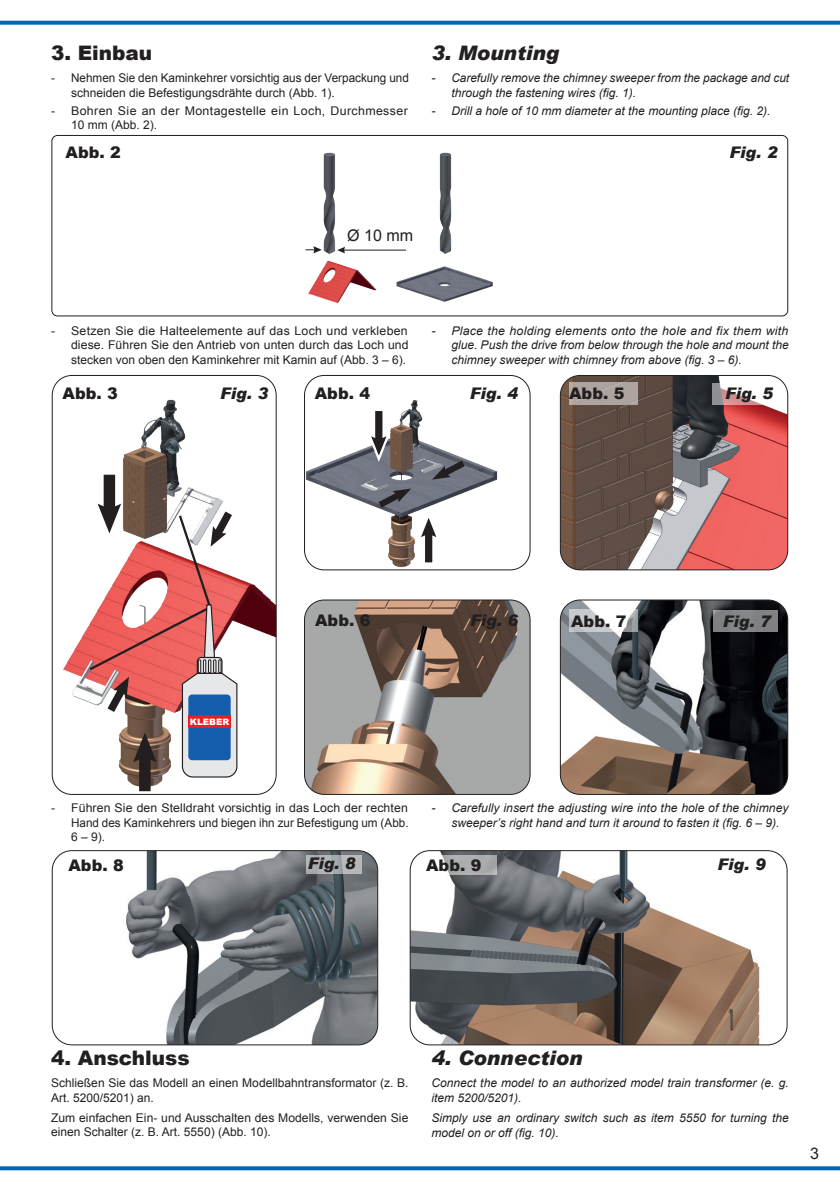
<style>
.page{position:relative;width:840px;height:1191px;background:#fff}
.page>*{position:absolute;margin:0;border:0;box-sizing:border-box;transform-origin:0 0}
.t1{font:italic 900 20px "Arial";color:#231f20}
.t2{font:900 20px "Arial";color:#231f20}
.t3{font:900 16px "Arial";letter-spacing:.005em;color:#231f20}
.t4{font:italic 900 16px "Arial";color:#231f20}
.t5{font:16px "Arial";color:#231f20}
.t6{font:italic 12px/14.4px "Arial";color:#231f20}
.t7{font:12px/14.4px "Arial";color:#231f20}
.t8{font:12px/14.4px "Arial";letter-spacing:.03em;color:#231f20}
.t9{font:900 8.8px "Arial";color:#fff}
</style>
<div class="page">
<hr style="left:0;top:21px;width:839px;height:3px;background:#0166b3">
<svg style="left:0;top:1166px;width:839px;height:4px;background:#1471b8"></svg>
<img style="left:561px;top:375px;width:226px;height:195px">
<div style="left:559px;top:375px;width:228px;height:195px;border:1px solid #231f20;border-radius:20px"></div>
<div style="left:568px;top:382px;width:69px;height:23px;background:#ada4a0"></div>
<svg style="left:712px;top:383px;width:64px;height:22px"></svg>
<img style="left:57px;top:399px;width:219px;height:390px">
<div style="left:52px;top:375px;width:224px;height:420px;border:1px solid #231f20;border-radius:20px"></div>
<img style="left:304px;top:400px;width:194px;height:168px">
<div style="left:304px;top:375px;width:226px;height:195px;border:1px solid #231f20;border-radius:20px"></div>
<img style="left:304px;top:601px;width:225px;height:193px">
<div style="left:304px;top:599px;width:226px;height:196px;border:1px solid #231f20;border-radius:20px"></div>
<img style="left:561px;top:600px;width:226px;height:194px">
<div style="left:559px;top:599px;width:228px;height:196px;border:1px solid #231f20;border-radius:20px"></div>
<svg style="left:569px;top:609px;width:68px;height:22px"></svg>
<div style="left:712px;top:610px;width:65px;height:21px;background:#818183"></div>
<svg style="left:364px;top:407px;width:28px;height:55px"></svg>
<svg style="left:378px;top:488px;width:64px;height:78px"></svg>
<svg style="left:432px;top:460px;width:32px;height:19px"></svg>
<svg style="left:87px;top:475px;width:151px;height:316px"></svg>
<div style="left:188px;top:694px;width:42px;height:66px;background:#135dac;border-radius:4px"></div>
<div style="left:188px;top:715px;width:42px;height:12px;background:#ee1d23"></div>
<div style="left:51px;top:135px;width:736px;height:181px;border:1px solid #231f20;border-radius:6px"></div>
<img style="left:308px;top:152px;width:185px;height:151px">
<svg style="left:305px;top:246px;width:16px;height:7px"></svg>
<hr style="left:341px;top:250px;width:65px;height:1px;background:#231f20">
<svg style="left:337px;top:247px;width:8px;height:6px"></svg>
<img style="left:411px;top:850px;width:375px;height:195px">
<div style="left:409px;top:850px;width:378px;height:195px;border:1px solid #231f20;border-radius:20px"></div>
<svg style="left:424px;top:855px;width:73px;height:20px"></svg>
<div style="left:703px;top:856px;width:69px;height:19px;background:#fff"></div>
<img style="left:52px;top:850px;width:325px;height:195px">
<div style="left:52px;top:850px;width:326px;height:195px;border:1px solid #231f20;border-radius:20px"></div>
<div style="left:67px;top:855px;width:59px;height:20px;background:#fff"></div>
<svg style="left:305px;top:855px;width:56px;height:18px"></svg>
<h1 class="t2" style="left:51px;top:38px;width:103px">3. Einbau</h1>
<p class="t7" style="left:71px;top:71px;width:339px;text-indent:-20px">- Nehmen Sie den Kaminkehrer vorsichtig aus der Verpackung und schneiden die Befestigungsdrähte durch (Abb. 1).</p>
<p class="t8" style="left:71px;top:104px;width:338px;text-indent:-20px">- Bohren Sie an der Montagestelle ein Loch, Durchmesser<br>10 mm (Abb. 2).</p>
<h1 class="t1" style="left:431px;top:40px;width:129px">3. Mounting</h1>
<p class="t6" style="left:451px;top:71px;width:339px;text-indent:-20px">- Carefully remove the chimney sweeper from the package and cut through the fastening wires (fig. 1).</p>
<p class="t6" style="left:431px;top:104px;width:340px">- Drill a hole of 10 mm diameter at the mounting place (fig. 2).</p>
<h2 class="t3" style="left:65px;top:140px;width:57px">Abb. 2</h2>
<h2 class="t4" style="left:729px;top:142px;width:49px">Fig. 2</h2>
<h2 class="t5" style="left:347px;top:224px;width:68px">Ø 10 mm</h2>
<p class="t7" style="left:71px;top:323px;width:339px;text-align:justify;text-indent:-20px">- Setzen Sie die Halteelemente auf das Loch und verkleben diese. Führen Sie den Antrieb von unten durch das Loch und stecken von oben den Kaminkehrer mit Kamin auf (Abb. 3 – 6).</p>
<p class="t6" style="left:451px;top:323px;width:339px;text-align:justify;text-indent:-20px">- Place the holding elements onto the hole and fix them with glue. Push the drive from below through the hole and mount the chimney sweeper with chimney from above (fig. 3 – 6).</p>
<h2 class="t3" style="left:62px;top:381px;width:57px">Abb. 3</h2>
<h2 class="t4" style="left:220px;top:383px;width:49px">Fig. 3</h2>
<h2 class="t3" style="left:314px;top:381px;width:57px">Abb. 4</h2>
<h2 class="t4" style="left:469px;top:383px;width:49px">Fig. 4</h2>
<h2 class="t3" style="left:568px;top:381px;width:57px">Abb. 5</h2>
<h2 class="t4" style="left:724px;top:383px;width:49px">Fig. 5</h2>
<p class="t9" style="left:189px;top:715px;width:41px">KLEBER</p>
<h2 class="t3" style="left:315px;top:608px;width:57px">Abb. 6</h2>
<h2 class="t4" style="left:470px;top:610px;width:49px">Fig. 6</h2>
<h2 class="t3" style="left:570px;top:610px;width:57px">Abb. 7</h2>
<h2 class="t4" style="left:722px;top:611px;width:49px">Fig. 7</h2>
<p class="t7" style="left:71px;top:801px;width:339px;text-align:justify;text-indent:-20px">- Führen Sie den Stelldraht vorsichtig in das Loch der rechten Hand des Kaminkehrers und biegen ihn zur Befestigung um (Abb.<br>6 – 9).</p>
<h2 class="t3" style="left:68px;top:854px;width:57px">Abb. 8</h2>
<h2 class="t4" style="left:307px;top:853px;width:49px">Fig. 8</h2>
<h2 class="t3" style="left:426px;top:854px;width:57px">Abb. 9</h2>
<h2 class="t4" style="left:717px;top:855px;width:49px">Fig. 9</h2>
<p class="t6" style="left:451px;top:801px;width:338px;text-indent:-20px">- Carefully insert the adjusting wire into the hole of the chimney sweeper’s right hand and turn it around to fasten it (fig. 6 – 9).</p>
<h1 class="t2" style="left:51px;top:1043px;width:140px">4. Anschluss</h1>
<p class="t7" style="left:51px;top:1076px;width:359px">Schließen Sie das Modell an einen Modellbahntransformator (z. B.<br>Art. 5200/5201) an.</p>
<p class="t7" style="left:51px;top:1110px;width:358px">Zum einfachen Ein- und Ausschalten des Modells, verwenden Sie einen Schalter (z. B. Art. 5550) (Abb. 10).</p>
<h1 class="t1" style="left:431px;top:1045px;width:153px">4. Connection</h1>
<p class="t6" style="left:431px;top:1076px;width:359px">Connect the model to an authorized model train transformer (e. g. item 5200/5201).</p>
<p class="t6" style="left:431px;top:1111px;width:359px">Simply use an ordinary switch such as item 5550 for turning the model on or off (fig. 10).</p>
<h2 class="t5" style="left:809px;top:1142px;width:10px">3</h2>
</div>
